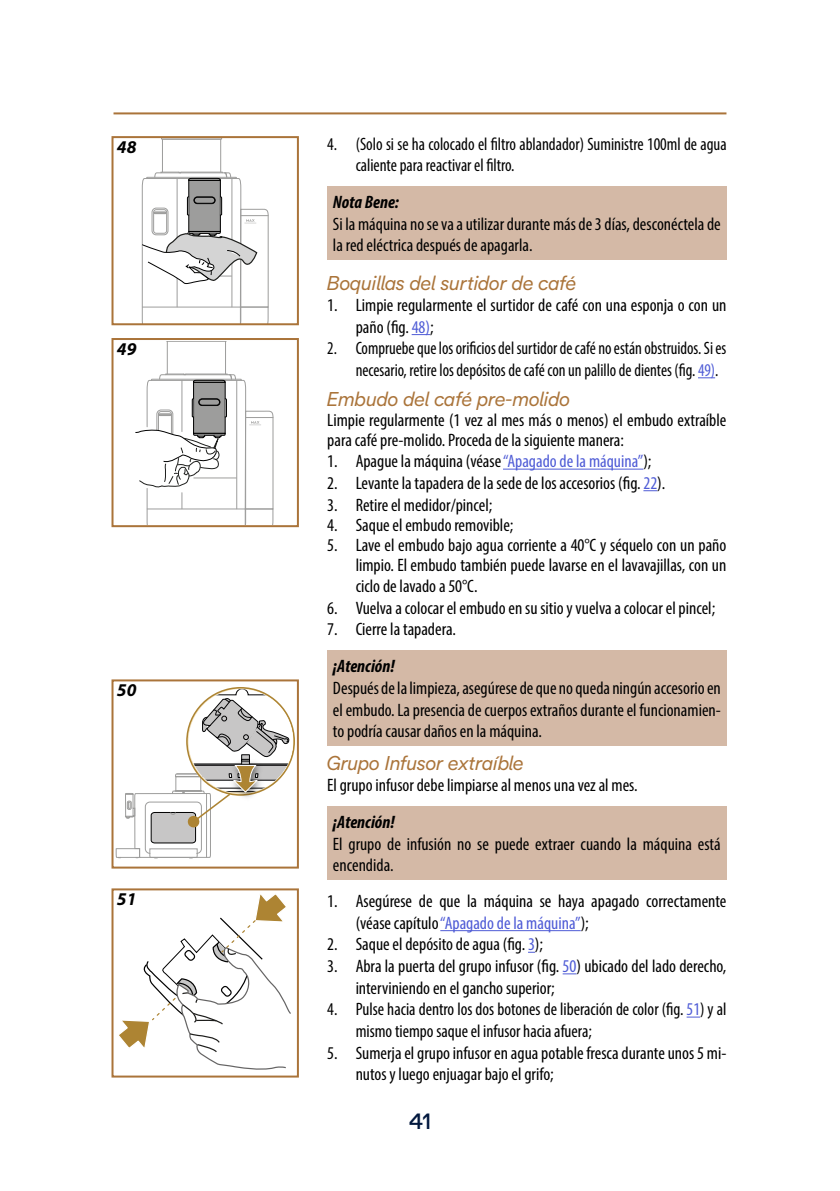
<style>
.page{position:relative;width:840px;height:1191px;background:#fff}
.page>*{position:absolute;margin:0;border:0;box-sizing:border-box;transform-origin:0 0}
.t1{font:500 22px "De Longhi Sans";color:#02183e}
.t2{font:italic 20px "De Longhi Sans";color:#aa743a}
.t3{font:condensed 18px/21.6px "Myriad Pro";color:#000}
.t4{font:condensed 18px/21.6px "Myriad Pro";color:#000;scale:.93 1}
.t5{font:condensed 18px/21.6px "Myriad Pro";color:#000;scale:.95 1}
.t6{font:italic 700 condensed 18px "Myriad Pro";color:#000}
.t7{font:italic 700 18px "Myriad Pro";color:#000}
.s1{color:#4f5cd6}
</style>
<div class="page">
<hr style="left:113px;top:112px;width:613px;height:2px;background:#aa743a">
<svg style="left:411px;top:334px;width:19px;height:1px"></svg>
<svg style="left:698px;top:377px;width:16px;height:1px"></svg>
<hr style="left:502px;top:468px;width:141px;height:1px;background:#4f5cd6">
<svg style="left:643px;top:490px;width:14px;height:1px"></svg>
<hr style="left:440px;top:930px;width:140px;height:1px;background:#4f5cd6">
<svg style="left:562px;top:973px;width:14px;height:1px"></svg>
<svg style="left:686px;top:1016px;width:13px;height:1px"></svg>
<div style="left:327px;top:186px;width:399px;height:74px;background:#d4b9a6"></div>
<div style="left:327px;top:650px;width:399px;height:95px;background:#d4b9a6"></div>
<div style="left:327px;top:806px;width:399px;height:74px;background:#d4b9a6"></div>
<svg style="left:115px;top:689px;width:178px;height:169px"></svg>
<div style="left:111px;top:679px;width:188px;height:189px;border:2px solid #aa743a"></div>
<div style="left:162px;top:139px;width:59px;height:33px;border:1px solid #9d9d9c"></div>
<svg style="left:161px;top:139px;width:61px;height:1px"></svg>
<svg style="left:141px;top:170px;width:128px;height:152px"></svg>
<div style="left:111px;top:136px;width:188px;height:189px;border:2px solid #aa743a"></div>
<div style="left:167px;top:341px;width:59px;height:33px;border:1px solid #9d9d9c"></div>
<svg style="left:166px;top:341px;width:61px;height:1px"></svg>
<svg style="left:135px;top:372px;width:138px;height:152px"></svg>
<div style="left:111px;top:338px;width:188px;height:189px;border:2px solid #aa743a"></div>
<svg style="left:119px;top:894px;width:172px;height:176px"></svg>
<div style="left:111px;top:888px;width:188px;height:189px;border:2px solid #aa743a"></div>
<p class="t7" style="left:117px;top:135px;width:21px">48</p>
<p class="t7" style="left:117px;top:337px;width:21px">49</p>
<p class="t7" style="left:117px;top:678px;width:21px">50</p>
<p class="t7" style="left:117px;top:887px;width:21px">51</p>
<p class="t5" style="left:355px;top:133px;width:391px;text-indent:-28px">4. (Solo si se ha colocado el filtro ablandador) Suministre 100ml de agua caliente para reactivar el filtro.</p>
<p class="t6" style="left:333px;top:191px;width:67px">Nota Bene:</p>
<p class="t3" style="left:333px;top:213px;width:389px">Si la máquina no se va a utilizar durante más de 3 días, desconéctela de la red eléctrica después de apagarla.</p>
<p class="t2" style="left:327px;top:270px;width:250px">Boquillas del surtidor de café</p>
<p class="t3" style="left:355px;top:294px;width:372px;text-indent:-28px">1. Limpie regularmente el surtidor de café con una esponja o con un paño (fig. <span class="s1">48)</span>;</p>
<p class="t4" style="left:355px;top:337px;width:400px;text-indent:-28px">2. Compruebe que los orificios del surtidor de café no están obstruidos. Si es necesario, retire los depósitos de café con un palillo de dientes (fig. <span class="s1">49)</span>.</p>
<p class="t2" style="left:327px;top:386px;width:244px">Embudo del café pre-molido</p>
<p class="t3" style="left:327px;top:409px;width:400px;line-height:20px">Limpie regularmente (1 vez al mes más o menos) el embudo extraíble para café pre-molido. Proceda de la siguiente manera:</p>
<p class="t3" style="left:327px;top:450px;width:325px">1. Apague la máquina (véase <span class="s1">“Apagado de la máquina”</span>);</p>
<p class="t3" style="left:327px;top:472px;width:339px">2. Levante la tapadera de la sede de los accesorios (fig. <span class="s1">22</span>).</p>
<p class="t3" style="left:327px;top:493px;width:166px">3. Retire el medidor/pincel;</p>
<p class="t3" style="left:327px;top:513px;width:187px">4. Saque el embudo removible;</p>
<p class="t3" style="left:355px;top:534px;width:372px;line-height:20.8px;text-align:justify;text-indent:-28px">5. Lave el embudo bajo agua corriente a 40°C y séquelo con un paño limpio. El embudo también puede lavarse en el lavavajillas, con un ciclo de lavado a 50°C.</p>
<p class="t3" style="left:327px;top:597px;width:389px">6. Vuelva a colocar el embudo en su sitio y vuelva a colocar el pincel;</p>
<p class="t3" style="left:327px;top:618px;width:130px">7. Cierre la tapadera.</p>
<p class="t6" style="left:333px;top:655px;width:63px">¡Atención!</p>
<p class="t3" style="left:333px;top:677px;width:389px;text-align:justify">Después de la limpieza, asegúrese de que no queda ningún accesorio en el embudo. La presencia de cuerpos extraños durante el funcionamien&shy;to podría causar daños en la máquina.</p>
<p class="t2" style="left:327px;top:750px;width:198px">Grupo Infusor extraíble</p>
<p class="t3" style="left:327px;top:774px;width:312px">El grupo infusor debe limpiarse al menos una vez al mes.</p>
<p class="t6" style="left:333px;top:811px;width:63px">¡Atención!</p>
<p class="t3" style="left:333px;top:833px;width:389px">El grupo de infusión no se puede extraer cuando la máquina está encendida.</p>
<p class="t3" style="left:355px;top:890px;width:372px;text-indent:-28px">1. Asegúrese de que la máquina se haya apagado correctamente (véase capítulo <span class="s1">“Apagado de la máquina”</span>);</p>
<p class="t3" style="left:327px;top:933px;width:217px">2. Saque el depósito de agua (fig. <span class="s1">3</span>);</p>
<p class="t3" style="left:355px;top:955px;width:372px;text-indent:-28px">3. Abra la puerta del grupo infusor (fig. <span class="s1">50</span>) ubicado del lado derecho, interviniendo en el gancho superior;</p>
<p class="t3" style="left:355px;top:998px;width:372px;text-indent:-28px">4. Pulse hacia dentro los dos botones de liberación de color (fig. <span class="s1">51</span>) y al mismo tiempo saque el infusor hacia afuera;</p>
<p class="t3" style="left:355px;top:1041px;width:372px;text-indent:-28px">5. Sumerja el grupo infusor en agua potable fresca durante unos 5 mi&shy;nutos y luego enjuagar bajo el grifo;</p>
<p class="t1" style="left:408px;top:1108px;width:24px">41</p>
</div>
